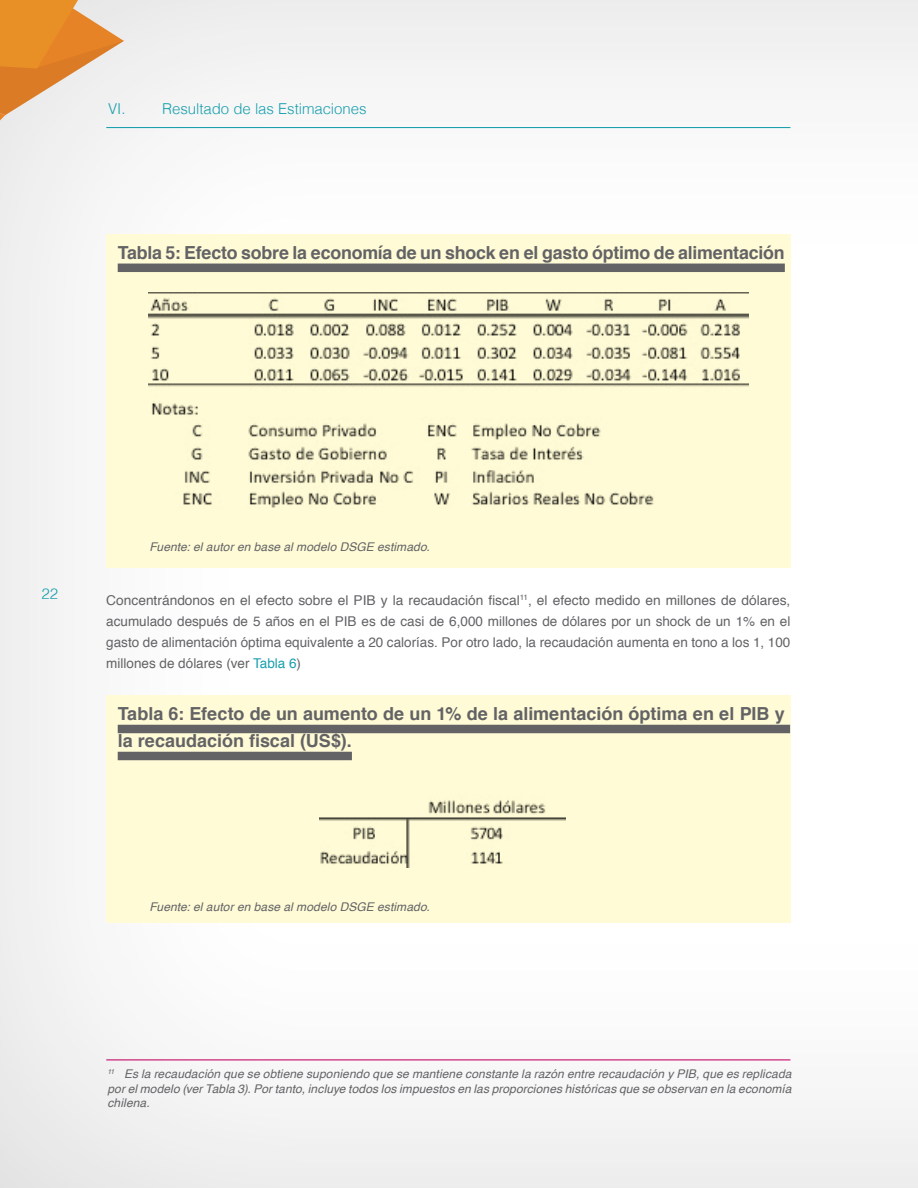
<style>
.page{position:relative;width:918px;height:1188px;background:#f9f9f9}
.page>*{position:absolute;margin:0;border:0;box-sizing:border-box;transform-origin:0 0}
.t1{font:700 18px/27px "Helvetica";letter-spacing:-.005em;color:#636366}
.t2{font:300 15px "Helvetica";letter-spacing:-.005em;color:#189fad}
.t3{font:13.5px/21px "Helvetica";color:#636366;text-align:justify}
.t4{font:italic 12px/14.4px "Helvetica";letter-spacing:.01em;color:#636366;text-align:justify}
.s1{color:#189fad}
</style>
<div class="page">
<hr style="left:106px;top:127px;width:684px;height:1px;background:#189fad">
<hr style="left:106px;top:1059px;width:684px;height:1px;background:#c30162">
<svg style="left:0;top:0;width:148px;height:213px"></svg>
<div style="left:106px;top:234px;width:684px;height:334px;background:#fffbd6"></div>
<div style="left:118px;top:264px;width:667px;height:8px;background:#636366"></div>
<div style="left:106px;top:695px;width:684px;height:228px;background:#fffbd6"></div>
<div style="left:118px;top:725px;width:672px;height:8px;background:#636366"></div>
<div style="left:118px;top:752px;width:234px;height:8px;background:#636366"></div>
<img style="left:149px;top:292px;width:600px;height:216px">
<img style="left:320px;top:800px;width:246px;height:67px">
<p class="t2" style="left:108px;top:96px;width:19px">VI.</p>
<p class="t2" style="left:162px;top:96px;width:206px">Resultado de las Estimaciones</p>
<h1 class="t1" style="left:118px;top:240px;width:669px">Tabla 5: Efecto sobre la economía de un shock en el gasto óptimo de alimentación</h1>
<p class="t2" style="left:41px;top:581px;width:18px">22</p>
<p class="t4" style="left:149px;top:540px;width:282px">Fuente: el autor en base al modelo DSGE estimado.</p>
<p class="t3" style="left:106px;top:590px;width:686px">Concentrándonos en el efecto sobre el PIB y la recaudación fiscal<sup>11</sup>, el efecto medido en millones de dólares, acumulado después de 5 años en el PIB es de casi de 6,000 millones de dólares por un shock de un 1% en el gasto de alimentación óptima equivalente a 20 calorías. Por otro lado, la recaudación aumenta en tono a los 1, 100 millones de dólares (ver <span class="s1">Tabla 6</span>)</p>
<h1 class="t1" style="left:118px;top:701px;width:669px">Tabla 6: Efecto de un aumento de un 1% de la alimentación óptima en el PIB y la recaudación fiscal (US$).</h1>
<p class="t4" style="left:149px;top:899px;width:282px">Fuente: el autor en base al modelo DSGE estimado.</p>
<p class="t4" style="left:107px;top:1067px;width:686px"><sup>11</sup> Es la recaudación que se obtiene suponiendo que se mantiene constante la razón entre recaudación y PIB, que es replicada por el modelo (ver Tabla 3). Por tanto, incluye todos los impuestos en las proporciones históricas que se observan en la economía chilena.</p>
</div>
